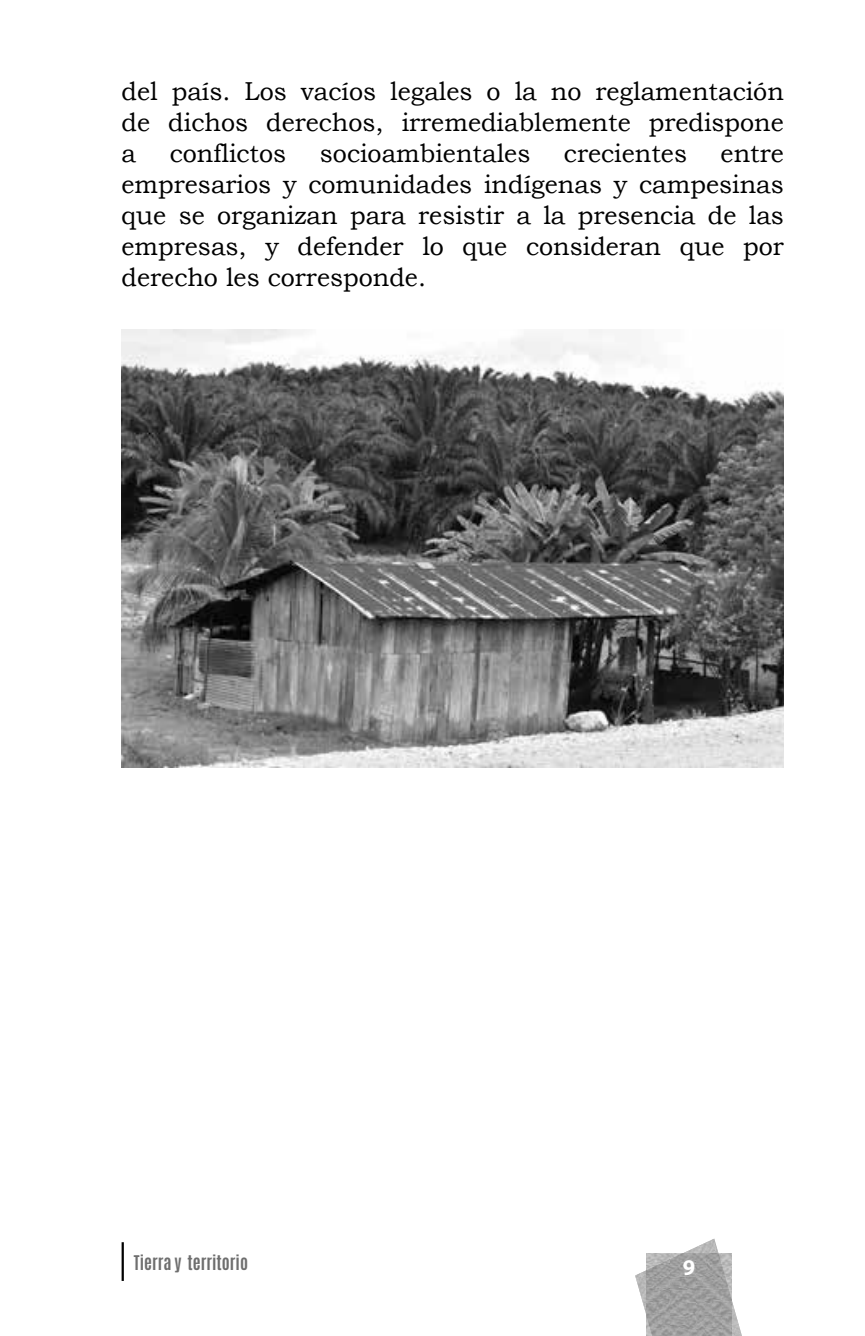
<style>
.page{position:relative;width:865px;height:1336px;background:#fff}
.page>*{position:absolute;margin:0;border:0;box-sizing:border-box;transform-origin:0 0}
.t1{font:700 31.5px "Myriad Arabic";color:#fff}
.t2{font:25.88px/31.1px "Bookman Old Style";color:#000;text-align:justify}
.t3{font:700 16.88px "Antonio";color:#6e6e6e}
</style>
<div class="page">
<img style="left:635px;top:1238px;width:107px;height:98px">
<img style="left:646px;top:1254px;width:85px;height:82px">
<hr style="left:122px;top:1242px;width:2px;height:39px;background:#000">
<img style="left:122px;top:329px;width:661px;height:438px">
<p class="t2" style="left:122px;top:75px;width:663px">del país. Los vacíos legales o la no reglamentación de dichos derechos, irremediablemente predispone a</p>
<p class="t2" style="left:170px;top:137px;width:118px">conflictos</p>
<p class="t2" style="left:320px;top:137px;width:212px">socioambientales</p>
<p class="t2" style="left:564px;top:137px;width:124px">crecientes</p>
<p class="t2" style="left:122px;top:137px;width:663px;text-indent:599px">entre empresarios y comunidades indígenas y campesinas que se organizan para resistir a la presencia de las empresas, y defender lo que consideran que por derecho les corresponde.</p>
<p class="t3" style="left:134px;top:1249px;width:115px">Tierra y territorio</p>
<p class="t1" style="left:682px;top:1245px;width:14px">9</p>
</div>
